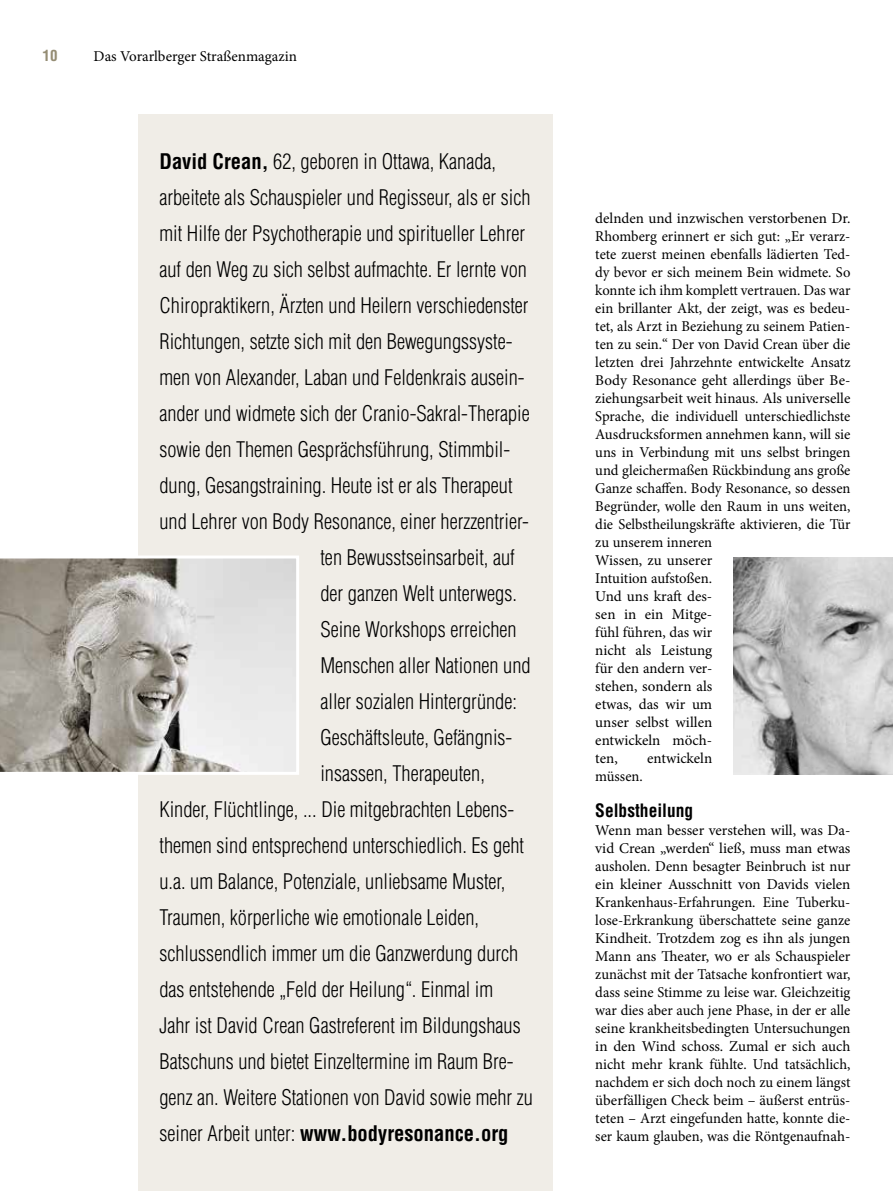
<style>
.page{position:relative;width:893px;height:1191px;background:#fff}
.page>*{position:absolute;margin:0;border:0;box-sizing:border-box;transform-origin:0 0}
.t1{font:300 condensed 21px "Helvetica LT Std";color:#000}
.t2{font:700 condensed 21px "Helvetica LT Std";color:#000}
.t3{font:700 condensed 18px "Helvetica LT Std";color:#000}
.t4{font:15px/18px "Minion Pro";color:#000}
.t5{font:700 condensed 15px "Helvetica LT Std";color:#958d74}
.s1{font-weight:700}
.s2{font-weight:300}
</style>
<div class="page">
<div style="left:138px;top:115px;width:415px;height:1076px;background:#f0ede7"></div>
<svg style="left:0;top:555px;width:299px;height:220px"></svg>
<img style="left:733px;top:558px;width:160px;height:216px">
<p class="t5" style="left:43px;top:46px;width:16px">10</p>
<p class="t4" style="left:94px;top:47px;width:205px">Das Vorarlberger Straßenmagazin</p>
<h1 class="t1" style="left:159px;top:148px;width:338px"><span class="s1">David Crean,</span> 62, geboren in Ottawa, Kanada,</h1>
<h1 class="t1" style="left:159px;top:184px;width:373px">arbeitete als Schauspieler und Regisseur, als er sich</h1>
<h1 class="t1" style="left:159px;top:220px;width:367px">mit Hilfe der Psychotherapie und spiritueller Lehrer</h1>
<h1 class="t1" style="left:159px;top:256px;width:369px">auf den Weg zu sich selbst aufmachte. Er lernte von</h1>
<h1 class="t1" style="left:159px;top:292px;width:371px">Chiropraktikern, Ärzten und Heilern verschiedenster</h1>
<h1 class="t1" style="left:159px;top:328px;width:355px">Richtungen, setzte sich mit den Bewegungssyste-</h1>
<h1 class="t1" style="left:159px;top:364px;width:367px">men von Alexander, Laban und Feldenkrais ausein-</h1>
<h1 class="t1" style="left:159px;top:400px;width:372px">ander und widmete sich der Cranio-Sakral-Therapie</h1>
<h1 class="t1" style="left:159px;top:436px;width:352px">sowie den Themen Gesprächsführung, Stimmbil-</h1>
<h1 class="t1" style="left:159px;top:472px;width:355px">dung, Gesangstraining. Heute ist er als Therapeut</h1>
<h1 class="t1" style="left:159px;top:508px;width:371px">und Lehrer von Body Resonance, einer herzzentrier-</h1>
<h1 class="t1" style="left:320px;top:544px;width:196px">ten Bewusstseinsarbeit, auf</h1>
<h1 class="t1" style="left:320px;top:580px;width:198px">der ganzen Welt unterwegs.</h1>
<h1 class="t1" style="left:320px;top:616px;width:198px">Seine Workshops erreichen</h1>
<h1 class="t1" style="left:320px;top:652px;width:212px">Menschen aller Nationen und</h1>
<h1 class="t1" style="left:320px;top:688px;width:198px">aller sozialen Hintergründe:</h1>
<h1 class="t1" style="left:320px;top:724px;width:194px">Geschäftsleute, Gefängnis-</h1>
<h1 class="t1" style="left:320px;top:760px;width:166px">insassen, Therapeuten,</h1>
<h1 class="t1" style="left:159px;top:796px;width:357px">Kinder, Flüchtlinge, ... Die mitgebrachten Lebens-</h1>
<h1 class="t1" style="left:159px;top:832px;width:366px">themen sind entsprechend unterschiedlich. Es geht</h1>
<h1 class="t1" style="left:159px;top:868px;width:347px">u.a. um Balance, Potenziale, unliebsame Muster,</h1>
<h1 class="t1" style="left:159px;top:904px;width:321px">Traumen, körperliche wie emotionale Leiden,</h1>
<h1 class="t1" style="left:159px;top:940px;width:360px">schlussendlich immer um die Ganzwerdung durch</h1>
<h1 class="t1" style="left:159px;top:976px;width:335px">das entstehende „Feld der Heilung“. Einmal im</h1>
<h1 class="t1" style="left:159px;top:1012px;width:363px">Jahr ist David Crean Gastreferent im Bildungshaus</h1>
<h1 class="t1" style="left:159px;top:1048px;width:356px">Batschuns und bietet Einzeltermine im Raum Bre-</h1>
<h1 class="t1" style="left:159px;top:1084px;width:375px">genz an. Weitere Stationen von David sowie mehr zu</h1>
<h1 class="t2" style="left:159px;top:1120px;width:351px"><span class="s2">seiner Arbeit unter:</span> www.bodyresonance.org</h1>
<p class="t4" style="left:595px;top:209px;width:257px">delnden und inzwischen verstorbenen Dr.<br>Rhomberg erinnert er sich gut: „Er verarz&shy;tete zuerst meinen ebenfalls lädierten Ted&shy;dy bevor er sich meinem Bein widmete. So konnte ich ihm komplett vertrauen. Das war ein brillanter Akt, der zeigt, was es bedeu&shy;tet, als Arzt in Beziehung zu seinem Patien&shy;ten zu sein.“ Der von David Crean über die letzten drei Jahrzehnte entwickelte Ansatz<br>Body Resonance geht allerdings über Be&shy;ziehungsarbeit weit hinaus. Als universelle<br>Sprache, die individuell unterschiedlichste<br>Ausdrucksformen annehmen kann, will sie uns in Verbindung mit uns selbst bringen und gleichermaßen Rückbindung ans große<br>Ganze schaffen. Body Resonance, so dessen<br>Begründer, wolle den Raum in uns weiten, die Selbstheilungskräfte aktivieren, die Tür zu unserem inneren<br>Wissen, zu unserer<br>Intuition aufstoßen.<br>Und uns kraft des-<br>sen in ein Mitge-<br>fühl führen, das wir<br>nicht als Leistung<br>für den andern ver-<br>stehen, sondern als<br>etwas, das wir um<br>unser selbst willen<br>entwickeln möch-<br>ten,</p>
<p class="t4" style="left:647px;top:749px;width:67px">entwickeln</p>
<p class="t4" style="left:595px;top:767px;width:49px">müssen.</p>
<p class="t3" style="left:595px;top:799px;width:99px">Selbstheilung</p>
<p class="t4" style="left:595px;top:821px;width:257px;text-align:justify">Wenn man besser verstehen will, was Da&shy;vid Crean „werden“ ließ, muss man etwas ausholen. Denn besagter Beinbruch ist nur ein kleiner Ausschnitt von Davids vielen Krankenhaus-Erfahrungen. Eine Tuberku&shy;lose-Erkrankung überschattete seine ganze Kindheit. Trotzdem zog es ihn als jungen Mann ans Theater, wo er als Schauspieler zunächst mit der Tatsache konfrontiert war, dass seine Stimme zu leise war. Gleichzeitig war dies aber auch jene Phase, in der er alle seine krankheitsbedingten Untersuchungen in den Wind schoss. Zumal er sich auch nicht mehr krank fühlte. Und tatsächlich, nachdem er sich doch noch zu einem längst überfälligen Check beim – äußerst entrüs&shy;teten – Arzt eingefunden hatte, konnte die&shy;ser kaum glauben, was die Röntgenaufnah-</p>
</div>
